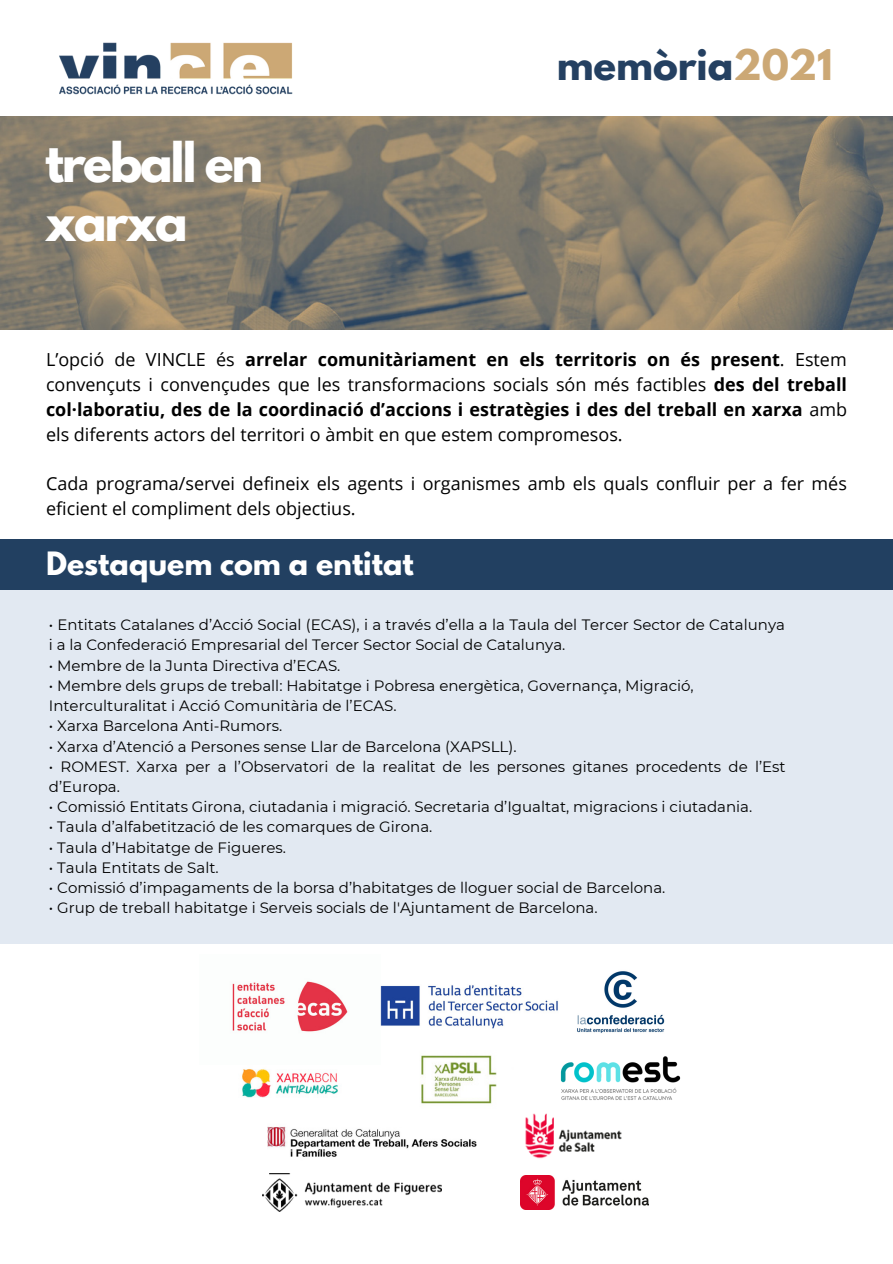
<style>
.page{position:relative;width:893px;height:1264px;background:#fff}
.page>*{position:absolute;margin:0;border:0;box-sizing:border-box;transform-origin:0 0}
.t1{font:700 48px/58.5px "League Spartan";letter-spacing:-.05em;color:#fff}
.t2{font:700 37.5px "League Spartan";color:#244061}
.t3{font:700 28.5px "League Spartan";color:#fff}
.t4{font:18px/24.8px "Open Sans";color:#000;text-align:justify}
.t5{font:15px/20.2px "Montserrat";color:#000}
.s1{color:#cca875}
.s2{font-weight:700}
</style>
<div class="page">
<img style="left:0;top:117px;width:892px;height:212px">
<div style="left:0;top:554px;width:892px;height:390px;background:#e2e9f2"></div>
<img style="left:268px;top:1126px;width:208px;height:65px">
<img style="left:242px;top:1069px;width:96px;height:29px">
<img style="left:232px;top:981px;width:116px;height:51px">
<img style="left:380px;top:984px;width:178px;height:45px">
<img style="left:577px;top:971px;width:88px;height:62px">
<img style="left:421px;top:1055px;width:76px;height:49px">
<img style="left:525px;top:1113px;width:97px;height:45px">
<img style="left:262px;top:1173px;width:179px;height:37px">
<img style="left:520px;top:1175px;width:129px;height:34px">
<div style="left:0;top:539px;width:892px;height:51px;background:#224061"></div>
<img style="left:59px;top:42px;width:234px;height:53px">
<img style="left:560px;top:1056px;width:120px;height:44px">
<h1 class="t1" style="left:45px;top:140px;width:219px">treball en xarxa</h1>
<h2 class="t2" style="left:556px;top:47px;width:277px">memòria<span class="s1">2021</span></h2>
<p class="t4" style="left:46px;top:347px;width:802px">L’opció de VINCLE és <span class="s2">arrelar comunitàriament en els territoris on és present</span>. Estem convençuts i convençudes que les transformacions socials són més factibles <span class="s2">des del treball col·laboratiu, des de la coordinació d’accions i estratègies i des del treball en xarxa</span> amb els diferents actors del territori o àmbit en que estem compromesos.</p>
<p class="t4" style="left:46px;top:470px;width:802px">Cada programa/servei defineix els agents i organismes amb els quals confluir per a fer més eficient el compliment dels objectius.</p>
<h3 class="t3" style="left:46px;top:549px;width:369px">Destaquem com a entitat</h3>
<p class="t5" style="left:49px;top:614px;width:737px">• Entitats Catalanes d’Acció Social (ECAS), i a través d’ella a la Taula del Tercer Sector de Catalunya i a la Confederació Empresarial del Tercer Sector Social de Catalunya.</p>
<p class="t5" style="left:49px;top:655px;width:293px">• Membre de la Junta Directiva d’ECAS.</p>
<p class="t5" style="left:49px;top:675px;width:646px">• Membre dels grups de treball: Habitatge i Pobresa energètica, Governança, Migració,<br>Interculturalitat i Acció Comunitària de l’ECAS.</p>
<p class="t5" style="left:49px;top:715px;width:235px">• Xarxa Barcelona Anti-Rumors.</p>
<p class="t5" style="left:49px;top:736px;width:469px">• Xarxa d’Atenció a Persones sense Llar de Barcelona (XAPSLL).</p>
<p class="t5" style="left:49px;top:756px;width:738px">• ROMEST. Xarxa per a l’Observatori de la realitat de les persones gitanes procedents de l’Est d’Europa.</p>
<p class="t5" style="left:49px;top:796px;width:705px">• Comissió Entitats Girona, ciutadania i migració. Secretaria d’Igualtat, migracions i ciutadania.</p>
<p class="t5" style="left:49px;top:817px;width:385px">• Taula d’alfabetització de les comarques de Girona.</p>
<p class="t5" style="left:49px;top:837px;width:239px">• Taula d’Habitatge de Figueres.</p>
<p class="t5" style="left:49px;top:857px;width:171px">• Taula Entitats de Salt.</p>
<p class="t5" style="left:49px;top:877px;width:618px">• Comissió d’impagaments de la borsa d’habitatges de lloguer social de Barcelona.</p>
<p class="t5" style="left:49px;top:897px;width:550px">• Grup de treball habitatge i Serveis socials de l'Ajuntament de Barcelona.</p>
</div>
